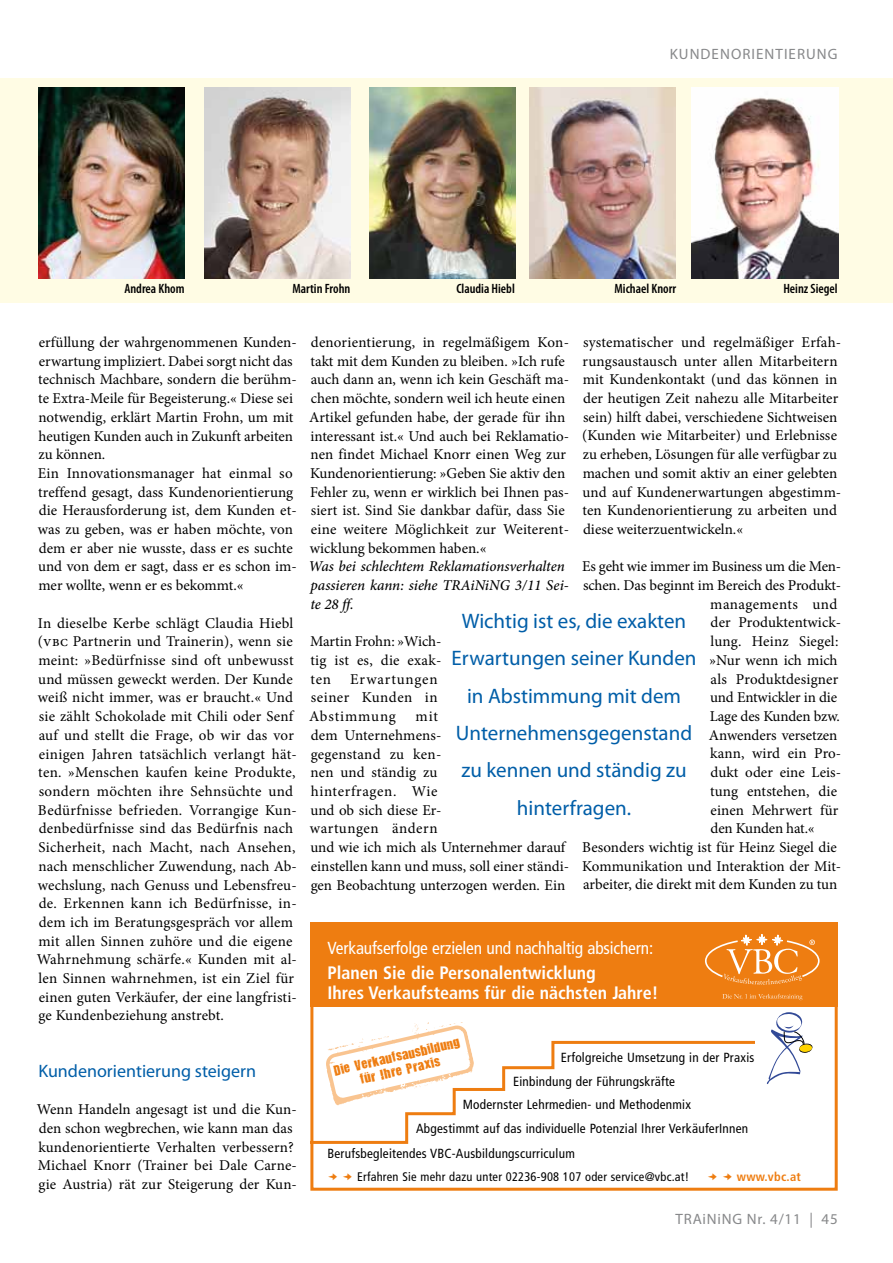
<style>
.page{position:relative;width:893px;height:1263px;background:#fff}
.page>*{position:absolute;margin:0;border:0;box-sizing:border-box;transform-origin:0 0}
.t1{font:21px/37.3px "Myriad Pro";color:#005ea8;text-align:center}
.t2{font:700 condensed 18px/19.5px "Frutiger LT Std";color:#fff}
.t3{font:18px "Myriad Pro";color:#005ea8}
.t4{font:condensed 17.4px "Frutiger LT Std";letter-spacing:-.01em;color:#fff}
.t5{font:15px/18.8px "Minion Pro";letter-spacing:.005em;color:#000}
.t6{font:italic 500 15px/18.8px "Minion Pro";color:#000}
.t7{font:15px "Myriad Pro";letter-spacing:.05em;color:#87888a}
.t8{font:15px "Myriad Pro";letter-spacing:.07em;color:#87888a}
.t9{font:15px "Minion Pro";letter-spacing:.03em;color:#000}
.t10{font:13.95px/14.1px "Pikelet Clean";color:#ee7d11;text-align:center}
.t11{font:600 condensed 13.5px "Myriad Pro";color:#000}
.t12{font:condensed 13.2px "Frutiger LT Std";letter-spacing:.02em;color:#000}
.t13{font:condensed 12.45px "Frutiger LT Std";letter-spacing:.02em;color:#000}
.t14{font:700 condensed 12.45px "Frutiger LT Std";letter-spacing:.02em;color:#ee7d11}
.t15{font:12px "Courier";color:#000}
</style>
<div class="page">
<div style="left:310px;top:923px;width:528px;height:84px;background:#ee7d11"></div>
<svg style="left:722px;top:994px;width:80px;height:6px"></svg>
<svg style="left:705px;top:934px;width:115px;height:50px"></svg>
<svg style="left:362px;top:1022px;width:107px;height:17px"></svg>
<svg style="left:314px;top:1039px;width:441px;height:105px"></svg>
<svg style="left:767px;top:1012px;width:45px;height:72px"></svg>
<div style="left:310px;top:923px;width:528px;height:268px;border:3px solid #ee7d11"></div>
<div style="left:0;top:79px;width:893px;height:224px;background:#fffce4"></div>
<img style="left:38px;top:87px;width:147px;height:192px">
<img style="left:205px;top:87px;width:146px;height:192px">
<img style="left:369px;top:87px;width:147px;height:192px">
<img style="left:529px;top:87px;width:147px;height:192px">
<img style="left:692px;top:87px;width:146px;height:192px">
<p class="t8" style="left:670px;top:45px;width:158px">kundenorientierung</p>
<p class="t11" style="left:124px;top:280px;width:62px">Andrea Khom</p>
<p class="t11" style="left:292px;top:280px;width:60px">Martin Frohn</p>
<p class="t11" style="left:456px;top:280px;width:60px">Claudia Hiebl</p>
<p class="t11" style="left:615px;top:280px;width:63px">Michael Knorr</p>
<p class="t11" style="left:783px;top:280px;width:56px">Heinz Siegel</p>
<p class="t5" style="left:38px;top:333px;width:261px">erfüllung der wahrgenommenen Kunden&shy;erwartung impliziert. Dabei sorgt nicht das technisch Machbare, sondern die berühm&shy;te Extra-Meile für Begeisterung.« Diese sei notwendig, erklärt Martin Frohn, um mit heutigen Kunden auch in Zukunft arbeiten zu können.<br>Ein Innovationsmanager hat einmal so treffend gesagt, dass Kundenorientierung die Herausforderung ist, dem Kunden et&shy;was zu geben, was er haben möchte, von dem er aber nie wusste, dass er es suchte und von dem er sagt, dass er es schon im&shy;mer wollte, wenn er es bekommt.«</p>
<p class="t5" style="left:37px;top:613px;width:262px">In dieselbe Kerbe schlägt Claudia Hiebl (vbc Partnerin und Trainerin), wenn sie meint: »Bedürfnisse sind oft unbewusst und müssen geweckt werden. Der Kunde weiß nicht immer, was er braucht.« Und sie zählt Schokolade mit Chili oder Senf auf und stellt die Frage, ob wir das vor einigen Jahren tatsächlich verlangt hät&shy;ten. »Menschen kaufen keine Produkte, sondern möchten ihre Sehnsüchte und Bedürfnisse befrieden. Vorrangige Kun&shy;denbedürfnisse sind das Bedürfnis nach Sicherheit, nach Macht, nach Ansehen, nach menschlicher Zuwendung, nach Ab&shy;wechslung, nach Genuss und Lebensfreu&shy;de. Erkennen kann ich Bedürfnisse, in&shy;dem ich im Beratungsgespräch vor allem mit allen Sinnen zuhöre und die eigene Wahrnehmung schärfe.« Kunden mit al&shy;len Sinnen wahrnehmen, ist ein Ziel für einen guten Verkäufer, der eine langfristi&shy;ge Kundenbeziehung anstrebt.</p>
<p class="t3" style="left:38px;top:1059px;width:219px">Kundenorientierung steigern</p>
<p class="t5" style="left:37px;top:1100px;width:262px">Wenn Handeln angesagt ist und die Kun&shy;den schon wegbrechen, wie kann man das kundenorientierte Verhalten verbessern?<br>Michael Knorr (Trainer bei Dale Carne&shy;gie Austria) rät zur Steigerung der Kun-</p>
<p class="t5" style="left:582px;top:333px;width:261px">systematischer und regelmäßiger Erfah&shy;rungsaustausch unter allen Mitarbeitern mit Kundenkontakt (und das können in der heutigen Zeit nahezu alle Mitarbeiter sein) hilft dabei, verschiedene Sichtweisen (Kunden wie Mitarbeiter) und Erlebnisse zu erheben, Lösungen für alle verfügbar zu machen und somit aktiv an einer gelebten und auf Kundenerwartungen abgestimm&shy;ten Kundenorientierung zu arbeiten und diese weiterzuentwickeln.«</p>
<p class="t5" style="left:582px;top:557px;width:261px">Es geht wie immer im Business um die Men-</p>
<p class="t5" style="left:583px;top:576px;width:260px">schen. Das beginnt im Bereich des Produkt-</p>
<p class="t9" style="left:710px;top:594px;width:128px">managements und</p>
<p class="t5" style="left:711px;top:613px;width:132px">der Produktentwick-</p>
<p class="t5" style="left:710px;top:632px;width:129px">lung. Heinz Siegel:</p>
<p class="t5" style="left:710px;top:651px;width:129px">»Nur wenn ich mich</p>
<p class="t5" style="left:711px;top:669px;width:129px">als Produktdesigner</p>
<p class="t5" style="left:710px;top:688px;width:128px">und Entwickler in die</p>
<p class="t5" style="left:710px;top:707px;width:132px">Lage des Kunden bzw.</p>
<p class="t5" style="left:709px;top:726px;width:130px">Anwenders versetzen</p>
<p class="t5" style="left:710px;top:744px;width:132px">kann, wird ein Pro-</p>
<p class="t5" style="left:711px;top:763px;width:132px">dukt oder eine Leis-</p>
<p class="t5" style="left:710px;top:782px;width:128px">tung entstehen, die</p>
<p class="t5" style="left:711px;top:800px;width:129px">einen Mehrwert für</p>
<p class="t5" style="left:711px;top:819px;width:105px">den Kunden hat.«</p>
<p class="t5" style="left:582px;top:838px;width:256px">Besonders wichtig ist für Heinz Siegel die</p>
<p class="t5" style="left:582px;top:856px;width:261px">Kommunikation und Interaktion der Mit-</p>
<p class="t5" style="left:583px;top:875px;width:256px">arbeiter, die direkt mit dem Kunden zu tun</p>
<p class="t5" style="left:309px;top:333px;width:261px">denorientierung, in regelmäßigem Kon&shy;takt mit dem Kunden zu bleiben. »Ich rufe auch dann an, wenn ich kein Geschäft ma&shy;chen möchte, sondern weil ich heute einen Artikel gefunden habe, der gerade für ihn interessant ist.« Und auch bei Reklamatio&shy;nen findet Michael Knorr einen Weg zur Kundenorientierung: »Geben Sie aktiv den Fehler zu, wenn er wirklich bei Ihnen pas&shy;siert ist. Sind Sie dankbar dafür, dass Sie eine weitere Möglichkeit zur Weiterent&shy;wicklung bekommen haben.«</p>
<p class="t6" style="left:309px;top:557px;width:262px">Was bei schlechtem Reklamationsverhalten passieren kann: siehe TRAiNiNG 3/11 Sei&shy;te 28 ff.</p>
<p class="t5" style="left:310px;top:632px;width:133px;text-align:justify">Martin Frohn: »Wich&shy;tig ist es, die exak&shy;ten</p>
<h1 class="t1" style="left:452px;top:602px;width:246px">Wichtig ist es, die exakten<br>Erwartungen seiner Kunden in Abstimmung mit dem<br>Unternehmensgegenstand zu kennen und ständig zu hinterfragen.</h1>
<p class="t5" style="left:309px;top:670px;width:130px;text-align:justify;text-indent:41px">Erwartungen seiner Kunden in Abstimmung</p>
<p class="t5" style="left:310px;top:707px;width:261px;text-indent:106px">mit<br>dem Unternehmens-<br>gegenstand zu ken-<br>nen und ständig zu<br>hinterfragen. Wie<br>und ob sich diese Er-<br>wartungen ändern<br>und wie ich mich als Unternehmer darauf einstellen kann und muss, soll einer ständi&shy;gen Beobachtung unterzogen werden. Ein</p>
<p class="t15" style="left:315px;top:878px;width:376px">Inserat_magazin_2011 04.05.2011 16:37 Uhr Seite 1</p>
<p class="t4" style="left:327px;top:938px;width:327px">Verkaufserfolge erzielen und nachhaltig absichern:</p>
<p class="t2" style="left:327px;top:963px;width:333px">Planen Sie die Personalentwicklung<br>Ihres Verkaufsteams für die nächsten Jahre!</p>
<p class="t10" style="left:333px;top:1064px;width:130px;rotate:-13deg">Die Verkaufsausbildung für Ihre Praxis</p>
<p class="t12" style="left:561px;top:1050px;width:195px">Erfolgreiche Umsetzung in der Praxis</p>
<p class="t12" style="left:513px;top:1074px;width:164px">Einbindung der Führungskräfte</p>
<p class="t12" style="left:463px;top:1097px;width:230px">Modernster Lehrmedien- und Methodenmix</p>
<p class="t12" style="left:416px;top:1121px;width:334px">Abgestimmt auf das individuelle Potenzial Ihrer VerkäuferInnen</p>
<p class="t12" style="left:327px;top:1146px;width:249px">Berufsbegleitendes VBC-Ausbildungscurriculum</p>
<p class="t13" style="left:357px;top:1169px;width:334px">Erfahren Sie mehr dazu unter 02236-908 107 oder service@vbc.at!</p>
<p class="t14" style="left:737px;top:1169px;width:65px">www.vbc.at</p>
<p class="t7" style="left:676px;top:1210px;width:164px">TRAiNiNG Nr. 4/11 | 45</p>
</div>
